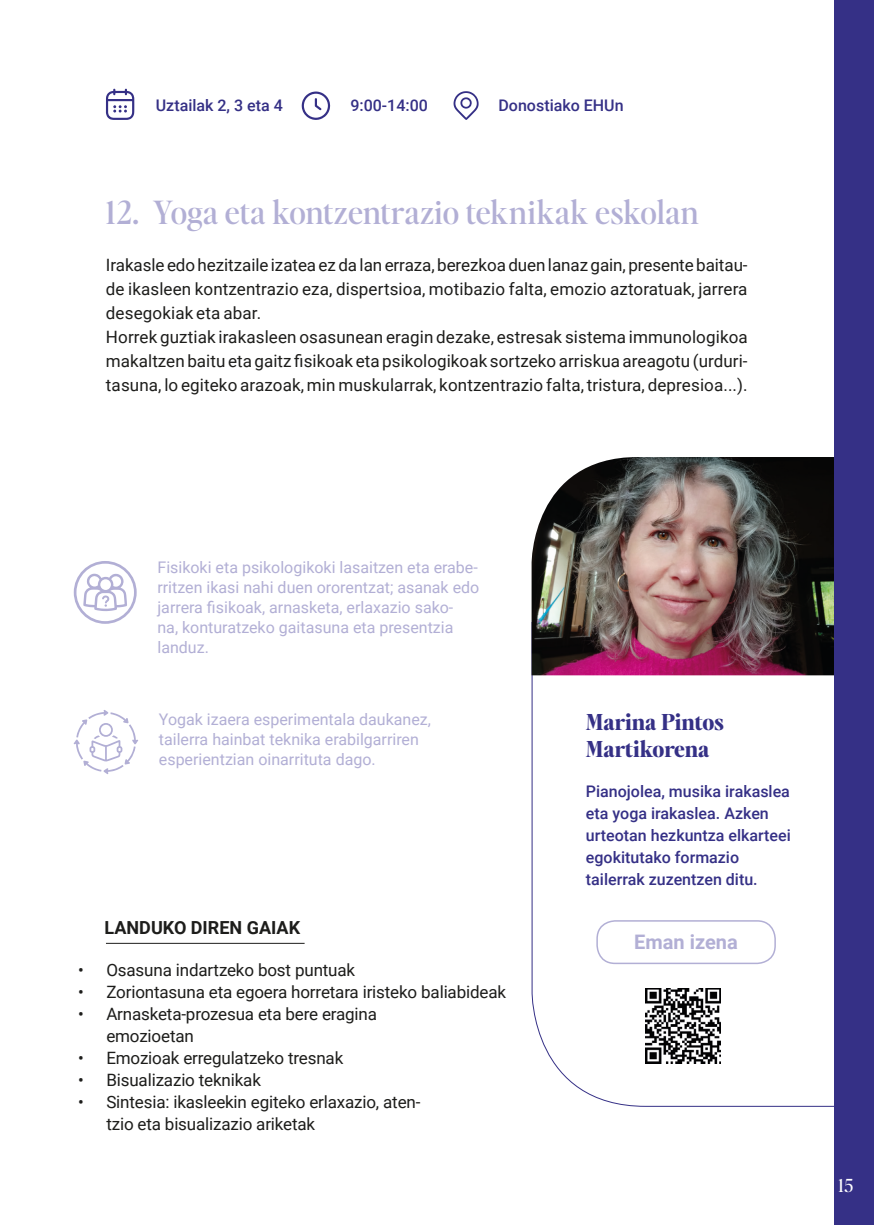
<style>
.page{position:relative;width:874px;height:1225px;background:#fff}
.page>*{position:absolute;margin:0;border:0;box-sizing:border-box;transform-origin:0 0}
.t1{font:500 32px "Editor's Note";letter-spacing:.005em;color:#b2afd5}
.t2{font:700 22px/26.4px "Editor's Note";color:#353086}
.t3{font:700 20px "Roboto";color:#b2afd5}
.t4{font:700 18px "Roboto";color:#1d1d1b}
.t5{font:18px "Editor's Note";color:#fff}
.t6{font:17px/24px "Roboto";letter-spacing:-.005em;color:#1d1d1b}
.t7{font:16px/20px "Roboto";color:#b2afd5}
.t8{font:500 16px/22px "Roboto";color:#353086}
</style>
<div class="page">
<svg style="left:531px;top:675px;width:302px;height:432px"></svg>
<img style="left:531px;top:457px;width:302px;height:218px">
<svg style="left:106px;top:89px;width:28px;height:31px"></svg>
<svg style="left:301px;top:92px;width:29px;height:28px"></svg>
<svg style="left:453px;top:91px;width:25px;height:29px"></svg>
<div style="left:833px;top:0;width:40px;height:1225px;background:#353086"></div>
<div style="left:596px;top:921px;width:178px;height:42px;background:#fff;border-radius:18px"></div>
<div style="left:596px;top:920px;width:179px;height:44px;border:2px solid #b2afd5;border-radius:18px"></div>
<hr style="left:106px;top:943px;width:198px;height:1px;background:#1d1d1b">
<svg style="left:74px;top:561px;width:63px;height:63px"></svg>
<svg style="left:74px;top:710px;width:64px;height:64px"></svg>
<img style="left:645px;top:988px;width:75px;height:75px">
<p class="t8" style="left:156px;top:94px;width:128px">Uztailak 2, 3 eta 4</p>
<p class="t8" style="left:350px;top:95px;width:79px">9:00-14:00</p>
<p class="t8" style="left:498px;top:94px;width:127px">Donostiako EHUn</p>
<h1 class="t1" style="left:106px;top:189px;width:594px">12. Yoga eta kontzentrazio teknikak eskolan</h1>
<p class="t6" style="left:106px;top:253px;width:643px">Irakasle edo hezitzaile izatea ez da lan erraza, berezkoa duen lanaz gain, presente baitau&shy;de ikasleen kontzentrazio eza, dispertsioa, motibazio falta, emozio aztoratuak, jarrera desegokiak eta abar.<br>Horrek guztiak irakasleen osasunean eragin dezake, estresak sistema immunologikoa makaltzen baitu eta gaitz fisikoak eta psikologikoak sortzeko arriskua areagotu (urduri&shy;tasuna, lo egiteko arazoak, min muskularrak, kontzentrazio falta, tristura, depresioa...).</p>
<p class="t7" style="left:157px;top:558px;width:323px">Fisikoki eta psikologikoki lasaitzen eta erabe&shy;rritzen ikasi nahi duen ororentzat; asanak edo jarrera fisikoak, arnasketa, erlaxazio sako-<br>na, konturatzeko gaitasuna eta presentzia landuz.</p>
<p class="t7" style="left:159px;top:709px;width:273px">Yogak izaera esperimentala daukanez, tailerra hainbat teknika erabilgarriren esperientzian oinarrituta dago.</p>
<p class="t4" style="left:104px;top:917px;width:197px">LANDUKO DIREN GAIAK</p>
<p class="t6" style="left:78px;top:958px;width:278px">• Osasuna indartzeko bost puntuak</p>
<p class="t6" style="left:78px;top:980px;width:429px">• Zoriontasuna eta egoera horretara iristeko baliabideak</p>
<p class="t6" style="left:106px;top:1003px;width:272px;line-height:22px;text-indent:-28px">• Arnasketa-prozesua eta bere eragina emozioetan</p>
<p class="t6" style="left:78px;top:1046px;width:267px">• Emozioak erregulatzeko tresnak</p>
<p class="t6" style="left:78px;top:1068px;width:184px">• Bisualizazio teknikak</p>
<p class="t6" style="left:106px;top:1091px;width:315px;line-height:22px;text-indent:-28px">• Sintesia: ikasleekin egiteko erlaxazio, aten&shy;tzio eta bisualizazio ariketak</p>
<p class="t2" style="left:585px;top:708px;width:139px">Marina Pintos<br>Martikorena</p>
<p class="t8" style="left:585px;top:780px;width:206px">Pianojolea, musika irakaslea eta yoga irakaslea. Azken urteotan hezkuntza elkarteei egokitutako formazio tailerrak zuzentzen ditu.</p>
<p class="t3" style="left:634px;top:930px;width:105px">Eman izena</p>
<p class="t5" style="left:838px;top:1172px;width:16px">15</p>
</div>
